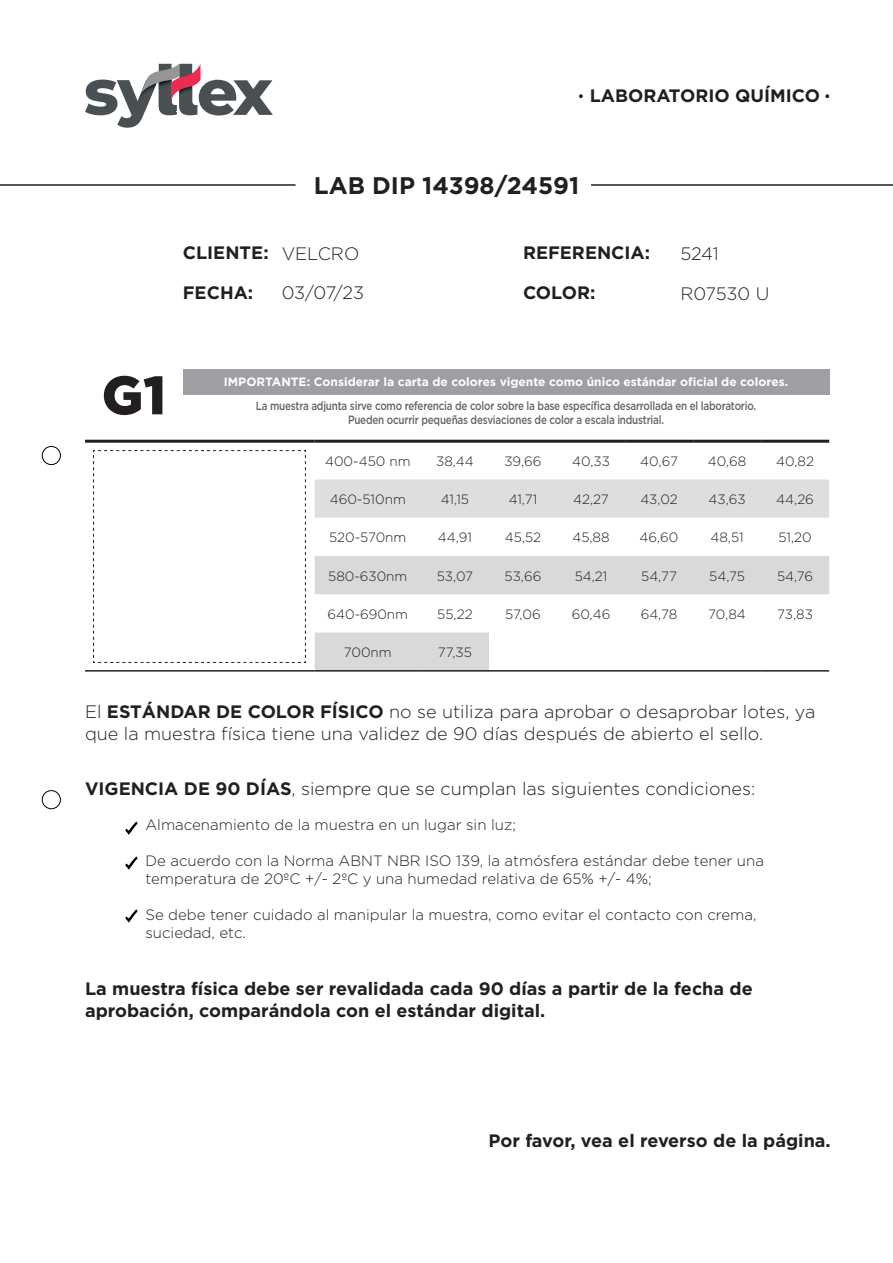
<style>
.page{position:relative;width:893px;height:1263px;background:#fff}
.page>*{position:absolute;margin:0;border:0;box-sizing:border-box;transform-origin:0 0}
.t1{font:900 54px "Gotham";color:#231f20}
.t2{font:700 24px "Gotham";color:#231f20}
.t3{font:300 18px/21.6px "Gotham";color:#231f20}
.t4{font:700 18px/21.6px "Gotham";color:#231f20}
.t5{font:300 15px/18px "Gotham";color:#231f20}
.t6{font:300 13.5px "Gotham";color:#231f20}
.t7{font:500 12px/14.4px "Gotham";letter-spacing:-.02em;color:#656568;text-align:center;scale:.82 1}
.t8{font:700 12px "Gotham";color:#fff}
.s1{font-weight:700}
</style>
<div class="page">
<svg style="left:85px;top:64px;width:188px;height:64px"></svg>
<svg style="left:579px;top:94px;width:4px;height:4px"></svg>
<svg style="left:825px;top:94px;width:4px;height:4px"></svg>
<div style="left:315px;top:479px;width:514px;height:39px;background:#dddee0"></div>
<svg style="left:315px;top:556px;width:514px;height:114px"></svg>
<div style="left:489px;top:632px;width:68px;height:39px;background:#fff"></div>
<hr style="left:85px;top:440px;width:230px;height:3px;background:#231f20">
<hr style="left:315px;top:440px;width:106px;height:3px;background:#231f20">
<hr style="left:421px;top:440px;width:68px;height:3px;background:#231f20">
<hr style="left:489px;top:440px;width:68px;height:3px;background:#231f20">
<hr style="left:557px;top:440px;width:68px;height:3px;background:#231f20">
<hr style="left:625px;top:440px;width:68px;height:3px;background:#231f20">
<hr style="left:693px;top:440px;width:68px;height:3px;background:#231f20">
<hr style="left:761px;top:440px;width:68px;height:3px;background:#231f20">
<hr style="left:85px;top:670px;width:230px;height:2px;background:#231f20">
<hr style="left:315px;top:670px;width:106px;height:2px;background:#231f20">
<hr style="left:421px;top:670px;width:68px;height:2px;background:#231f20">
<hr style="left:489px;top:670px;width:68px;height:2px;background:#231f20">
<hr style="left:557px;top:670px;width:68px;height:2px;background:#231f20">
<hr style="left:625px;top:670px;width:68px;height:2px;background:#231f20">
<hr style="left:693px;top:670px;width:68px;height:2px;background:#231f20">
<hr style="left:761px;top:670px;width:68px;height:2px;background:#231f20">
<div style="left:183px;top:369px;width:646px;height:25px;background:#9d9fa2"></div>
<hr style="left:0;top:184px;width:296px;height:2px;background:#231f20">
<hr style="left:591px;top:184px;width:302px;height:2px;background:#231f20">
<svg style="left:125px;top:821px;width:13px;height:14px"></svg>
<svg style="left:125px;top:856px;width:13px;height:14px"></svg>
<svg style="left:125px;top:909px;width:13px;height:14px"></svg>
<div style="left:42px;top:446px;width:19px;height:19px;border:1px solid #000001;border-radius:50%"></div>
<div style="left:42px;top:790px;width:19px;height:19px;border:1px solid #000001;border-radius:50%"></div>
<svg style="left:93px;top:450px;width:213px;height:213px"></svg>
<p class="t4" style="left:590px;top:85px;width:232px">LABORATORIO QUÍMICO</p>
<h2 class="t2" style="left:314px;top:171px;width:267px">LAB DIP 14398/24591</h2>
<p class="t4" style="left:183px;top:241px;width:87px">CLIENTE:</p>
<p class="t4" style="left:523px;top:241px;width:129px">REFERENCIA:</p>
<p class="t4" style="left:183px;top:281px;width:72px">FECHA:</p>
<p class="t3" style="left:282px;top:243px;width:79px">VELCRO</p>
<p class="t3" style="left:680px;top:243px;width:40px">5241</p>
<p class="t3" style="left:282px;top:282px;width:84px">03/07/23</p>
<p class="t4" style="left:523px;top:281px;width:74px">COLOR:</p>
<p class="t3" style="left:680px;top:283px;width:91px">R07530 U</p>
<h1 class="t1" style="left:102px;top:364px;width:66px">G1</h1>
<p class="t8" style="left:224px;top:375px;width:566px">IMPORTANTE: Considerar la carta de colores vigente como único estándar oficial de colores.</p>
<p class="t7" style="left:256px;top:398px;width:611px">La muestra adjunta sirve como referencia de color sobre la base específica desarrollada en el laboratorio.<br>Pueden ocurrir pequeñas desviaciones de color a escala industrial.</p>
<p class="t6" style="left:325px;top:452px;width:87px">400-450 nm</p>
<p class="t6" style="left:436px;top:452px;width:39px">38,44</p>
<p class="t6" style="left:504px;top:452px;width:39px">39,66</p>
<p class="t6" style="left:572px;top:452px;width:39px">40,33</p>
<p class="t6" style="left:640px;top:452px;width:39px">40,67</p>
<p class="t6" style="left:708px;top:452px;width:40px">40,68</p>
<p class="t6" style="left:776px;top:452px;width:39px">40,82</p>
<p class="t6" style="left:330px;top:491px;width:78px">460-510nm</p>
<p class="t6" style="left:441px;top:491px;width:30px">41,15</p>
<p class="t6" style="left:509px;top:491px;width:30px">41,71</p>
<p class="t6" style="left:573px;top:491px;width:37px">42,27</p>
<p class="t6" style="left:640px;top:491px;width:39px">43,02</p>
<p class="t6" style="left:709px;top:491px;width:39px">43,63</p>
<p class="t6" style="left:776px;top:491px;width:39px">44,26</p>
<p class="t6" style="left:329px;top:529px;width:79px">520-570nm</p>
<p class="t6" style="left:438px;top:529px;width:36px">44,91</p>
<p class="t6" style="left:505px;top:529px;width:38px">45,52</p>
<p class="t6" style="left:572px;top:529px;width:39px">45,88</p>
<p class="t6" style="left:640px;top:529px;width:40px">46,60</p>
<p class="t6" style="left:710px;top:529px;width:35px">48,51</p>
<p class="t6" style="left:778px;top:529px;width:35px">51,20</p>
<p class="t6" style="left:328px;top:567px;width:81px">580-630nm</p>
<p class="t6" style="left:437px;top:567px;width:38px">53,07</p>
<p class="t6" style="left:505px;top:567px;width:38px">53,66</p>
<p class="t6" style="left:575px;top:567px;width:34px">54,21</p>
<p class="t6" style="left:641px;top:567px;width:37px">54,77</p>
<p class="t6" style="left:709px;top:567px;width:37px">54,75</p>
<p class="t6" style="left:777px;top:567px;width:38px">54,76</p>
<p class="t6" style="left:327px;top:605px;width:82px">640-690nm</p>
<p class="t6" style="left:437px;top:605px;width:37px">55,22</p>
<p class="t6" style="left:505px;top:605px;width:37px">57,06</p>
<p class="t6" style="left:572px;top:605px;width:40px">60,46</p>
<p class="t6" style="left:641px;top:605px;width:38px">64,78</p>
<p class="t6" style="left:708px;top:605px;width:39px">70,84</p>
<p class="t6" style="left:777px;top:605px;width:37px">73,83</p>
<p class="t6" style="left:344px;top:644px;width:49px">700nm</p>
<p class="t6" style="left:438px;top:644px;width:35px">77,35</p>
<p class="t3" style="left:85px;top:700px;width:732px">El <span class="s1">ESTÁNDAR DE COLOR FÍSICO</span> no se utiliza para aprobar o desaprobar lotes, ya que la muestra física tiene una validez de 90 días después de abierto el sello.</p>
<p class="t3" style="left:85px;top:778px;width:672px"><span class="s1">VIGENCIA DE 90 DÍAS</span>, siempre que se cumplan las siguientes condiciones:</p>
<p class="t5" style="left:145px;top:815px;width:372px">Almacenamiento de la muestra en un lugar sin luz;</p>
<p class="t5" style="left:145px;top:851px;width:620px">De acuerdo con la Norma ABNT NBR ISO 139, la atmósfera estándar debe tener una temperatura de 20ºC +/- 2ºC y una humedad relativa de 65% +/- 4%;</p>
<p class="t5" style="left:145px;top:905px;width:613px">Se debe tener cuidado al manipular la muestra, como evitar el contacto con crema, suciedad, etc.</p>
<p class="t4" style="left:85px;top:978px;width:669px">La muestra física debe ser revalidada cada 90 días a partir de la fecha de aprobación, comparándola con el estándar digital.</p>
<p class="t4" style="left:489px;top:1129px;width:344px">Por favor, vea el reverso de la página.</p>
</div>
